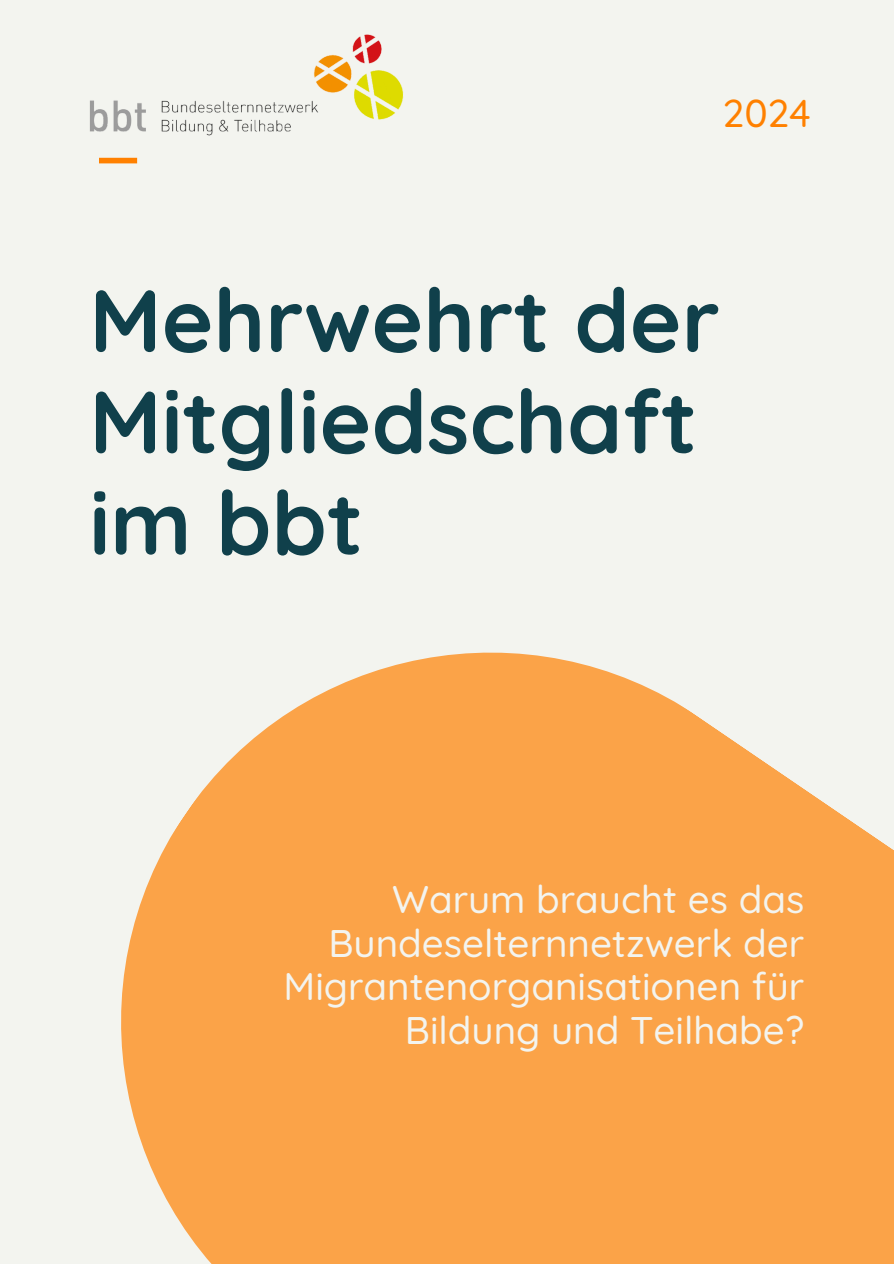
<style>
.page{position:relative;width:894px;height:1264px;background:#fff}
.page>*{position:absolute;margin:0;border:0;box-sizing:border-box;transform-origin:0 0}
.t1{font:700 88.2px/101.2px "Quicksand";color:#10404b}
.t2{font:500 38.85px "Quicksand";color:#ff8000}
.t3{font:500 38.55px/43.8px "Quicksand";color:#f3f4ef;text-align:right}
</style>
<div class="page">
<div style="left:0;top:0;width:893px;height:1263px;background:#f3f4ef"></div>
<div style="left:99px;top:158px;width:38px;height:5px;background:#ff8000"></div>
<svg style="left:121px;top:652px;width:772px;height:611px;background:#f9ae5f"></svg>
<img style="left:89px;top:35px;width:314px;height:101px">
<h1 class="t2" style="left:722px;top:89px;width:89px">2024</h1>
<p class="t1" style="left:89px;top:268px;width:632px">Mehrwehrt der<br>Mitgliedschaft im bbt</p>
<p class="t3" style="left:283px;top:876px;width:522px">Warum braucht es das<br>Bundeselternnetzwerk der<br>Migrantenorganisationen für<br>Bildung und Teilhabe?</p>
</div>
